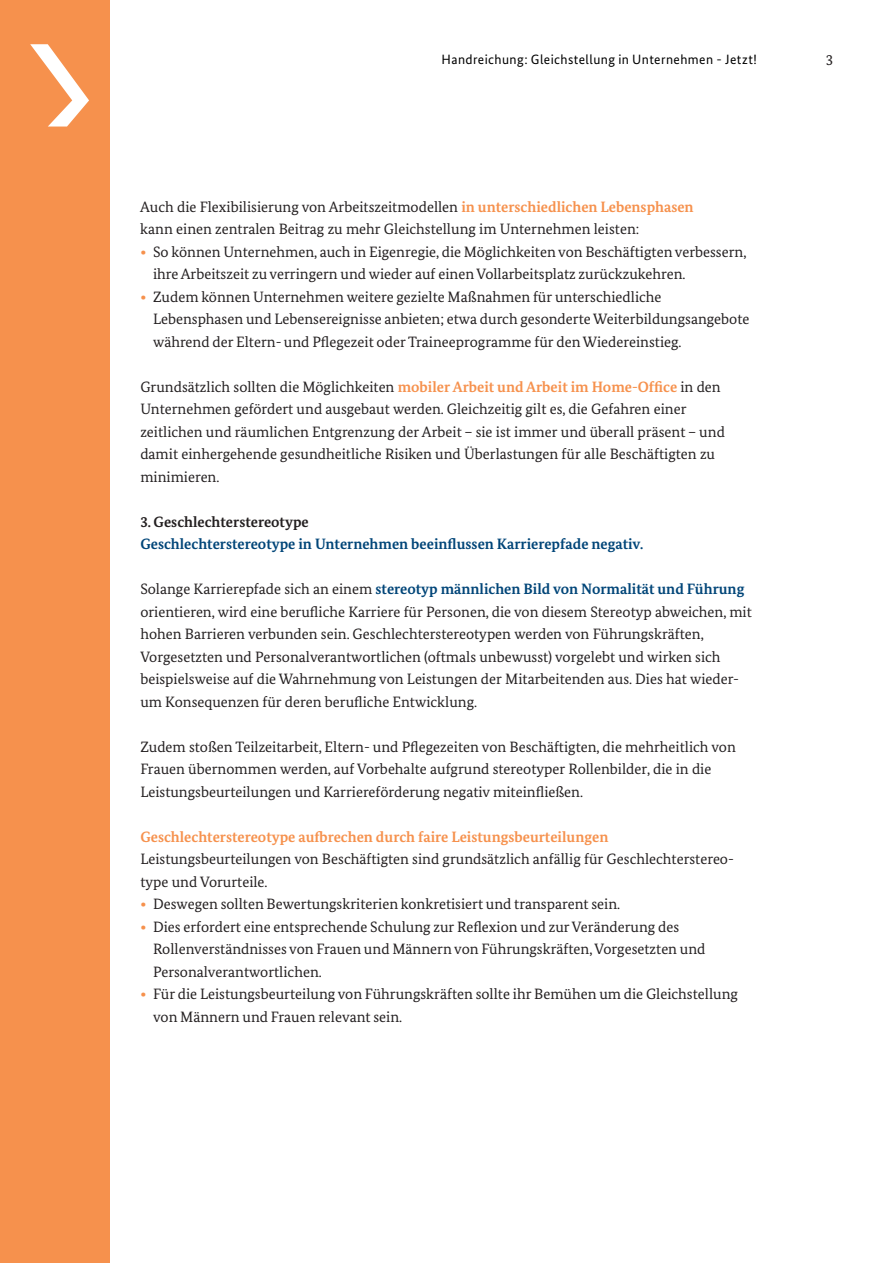
<style>
.page{position:relative;width:893px;height:1263px;background:#fff}
.page>*{position:absolute;margin:0;border:0;box-sizing:border-box;transform-origin:0 0}
.t1{font:15px/22.5px "Bundes Serif";color:#231f20}
.t2{font:700 15px "Bundes Serif";color:#004578}
.t3{font:700 15px "Bundes Serif";color:#f6914d}
.t4{font:700 15px "Bundes Serif";color:#231f20}
.t5{font:13.5px "Bundes Sans";letter-spacing:.03em;color:#000}
.s1{font-weight:700;color:#f6914d}
.s2{font-family:"Bundes Sans";font-size:19.5px;color:#f6914d}
.s3{font-weight:700;color:#004578}
</style>
<div class="page">
<div style="left:0;top:0;width:110px;height:1263px;background:#f6914d"></div>
<svg style="left:30px;top:44px;width:59px;height:83px"></svg>
<p class="t5" style="left:442px;top:51px;width:317px">Handreichung: Gleichstellung in Unternehmen - Jetzt!</p>
<p class="t1" style="left:826px;top:48px;width:9px">3</p>
<p class="t1" style="left:140px;top:195px;width:555px">Auch die Flexibilisierung von Arbeitszeitmodellen <span class="s1">in unterschiedlichen Lebensphasen </span>kann einen zentralen Beitrag zu mehr Gleichstellung im Unternehmen leisten:</p>
<p class="t1" style="left:153px;top:240px;width:595px;text-indent:-13px"><span class="s2">•</span> So können Unternehmen, auch in Eigenregie, die Möglichkeiten von Beschäftigten verbessern, ihre Arbeitszeit zu verringern und wieder auf einen Vollarbeitsplatz zurückzukehren.</p>
<p class="t1" style="left:153px;top:285px;width:598px;text-indent:-13px"><span class="s2">•</span> Zudem können Unternehmen weitere gezielte Maßnahmen für unterschiedliche<br>Lebensphasen und Lebensereignisse anbieten; etwa durch gesonderte Weiterbildungsangebote während der Eltern- und Pflegezeit oder Traineeprogramme für den Wiedereinstieg.</p>
<p class="t1" style="left:140px;top:375px;width:586px">Grundsätzlich sollten die Möglichkeiten <span class="s1">mobiler Arbeit und Arbeit im Home-Office</span> in den Unternehmen gefördert und ausgebaut werden. Gleichzeitig gilt es, die Gefahren einer zeitlichen und räumlichen Entgrenzung der Arbeit – sie ist immer und überall präsent – und damit einhergehende gesundheitliche Risiken und Überlastungen für alle Beschäftigten zu minimieren.</p>
<p class="t4" style="left:140px;top:512px;width:170px">3. Geschlechterstereotype</p>
<p class="t2" style="left:140px;top:535px;width:504px">Geschlechterstereotype in Unternehmen beeinflussen Karrierepfade negativ.</p>
<p class="t1" style="left:140px;top:577px;width:613px">Solange Karrierepfade sich an einem <span class="s3">stereotyp männlichen Bild von Normalität und Führung </span>orientieren, wird eine berufliche Karriere für Personen, die von diesem Stereotyp abweichen, mit hohen Barrieren verbunden sein. Geschlechterstereotypen werden von Führungskräften, Vorgesetzten und Personalverantwortlichen (oftmals unbewusst) vorgelebt und wirken sich beispielsweise auf die Wahrnehmung von Leistungen der Mitarbeitenden aus. Dies hat wieder&shy;um Konsequenzen für deren berufliche Entwicklung.</p>
<p class="t1" style="left:140px;top:735px;width:597px">Zudem stoßen Teilzeitarbeit, Eltern- und Pflegezeiten von Beschäftigten, die mehrheitlich von<br>Frauen übernommen werden, auf Vorbehalte aufgrund stereotyper Rollenbilder, die in die<br>Leistungsbeurteilungen und Karriereförderung negativ miteinfließen.</p>
<p class="t3" style="left:140px;top:827px;width:470px">Geschlechterstereotype aufbrechen durch faire Leistungsbeurteilungen</p>
<p class="t1" style="left:140px;top:847px;width:595px">Leistungsbeurteilungen von Beschäftigten sind grundsätzlich anfällig für Geschlechterstereo&shy;type und Vorurteile.</p>
<p class="t1" style="left:140px;top:892px;width:481px"><span class="s2">•</span> Deswegen sollten Bewertungskriterien konkretisiert und transparent sein.</p>
<p class="t1" style="left:153px;top:915px;width:554px;text-indent:-13px"><span class="s2">•</span> Dies erfordert eine entsprechende Schulung zur Reflexion und zur Veränderung des<br>Rollenverständnisses von Frauen und Männern von Führungskräften, Vorgesetzten und<br>Personalverantwortlichen.</p>
<p class="t1" style="left:153px;top:982px;width:586px;text-indent:-13px"><span class="s2">•</span> Für die Leistungsbeurteilung von Führungskräften sollte ihr Bemühen um die Gleichstellung von Männern und Frauen relevant sein.</p>
</div>
